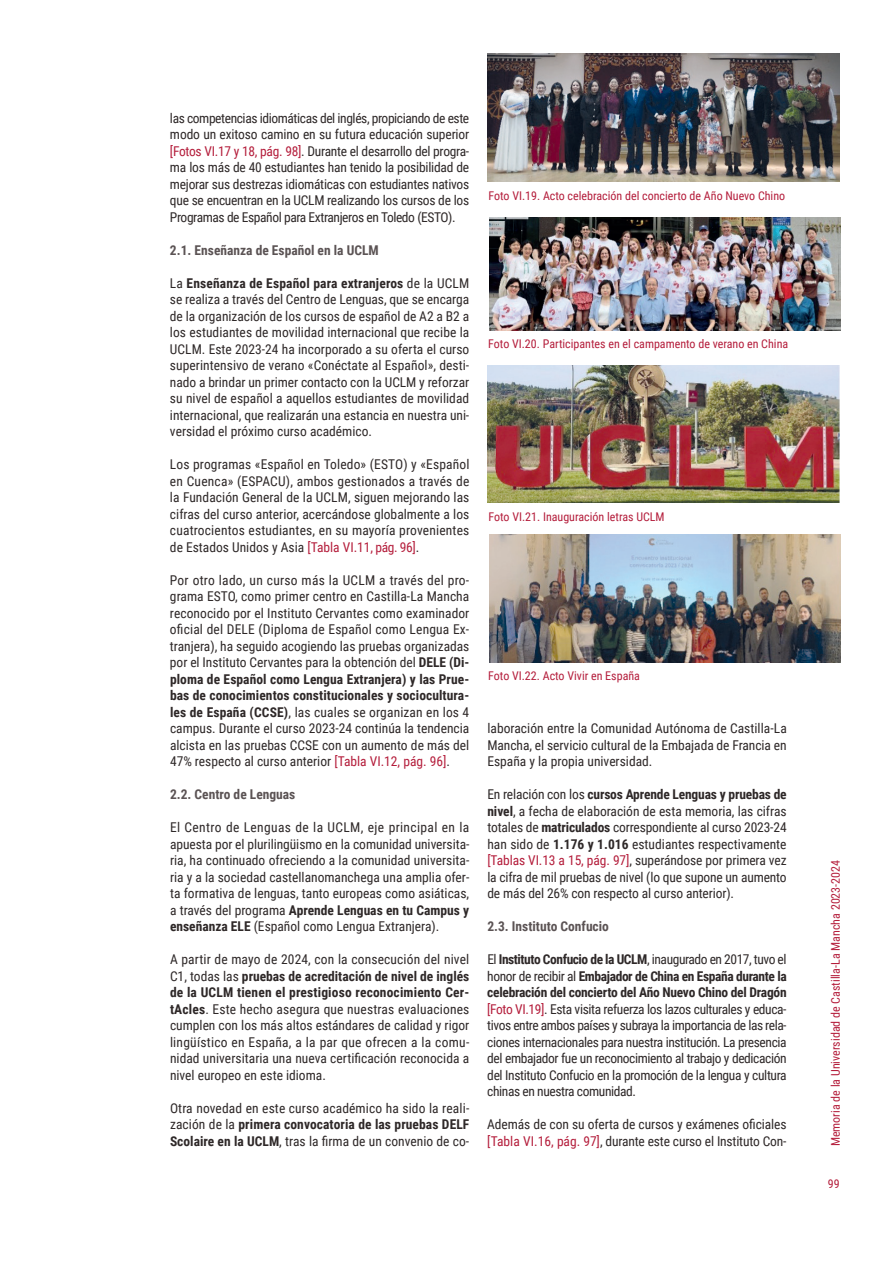
<style>
.page{position:relative;width:893px;height:1263px;background:#fff}
.page>*{position:absolute;margin:0;border:0;box-sizing:border-box;transform-origin:0 0}
.txt_corrido{font:13.5px/16.5px "Roboto Condensed";color:#2e2828;text-align:justify}
.txt_corrido-2{font:700 13.5px "Roboto Condensed";color:#5b5354}
.txt_corrido-3{font:12px "Roboto Condensed";color:#b41d3b}
.s1{color:#b41d3b}
.s2{font-weight:700}
</style>
<div class="page">
<img style="left:488px;top:54px;width:352px;height:128px">
<img style="left:489px;top:217px;width:351px;height:113px">
<img style="left:488px;top:365px;width:351px;height:138px">
<img style="left:489px;top:534px;width:351px;height:128px">
<p class="txt_corrido" style="left:170px;top:109px;width:301px">las competencias idiomáticas del inglés, propiciando de este modo un exitoso camino en su futura educación superior <span class="s1">[Fotos VI.17 y 18, pág. 98]</span>. Durante el desarrollo del progra&shy;ma los más de 40 estudiantes han tenido la posibilidad de mejorar sus destrezas idiomáticas con estudiantes nativos que se encuentran en la UCLM realizando los cursos de los Programas de Español para Extranjeros en Toledo (ESTO).</p>
<p class="txt_corrido-2" style="left:170px;top:241px;width:210px">2.1. Enseñanza de Español en la UCLM</p>
<p class="txt_corrido" style="left:170px;top:274px;width:301px">La <span class="s2">Enseñanza de Español para extranjeros</span> de la UCLM se realiza a través del Centro de Lenguas, que se encarga de la organización de los cursos de español de A2 a B2 a los estudiantes de movilidad internacional que recibe la UCLM. Este 2023-24 ha incorporado a su oferta el curso superintensivo de verano «Conéctate al Español», desti&shy;nado a brindar un primer contacto con la UCLM y reforzar su nivel de español a aquellos estudiantes de movilidad internacional, que realizarán una estancia en nuestra uni&shy;versidad el próximo curso académico.</p>
<p class="txt_corrido" style="left:170px;top:456px;width:301px">Los programas «Español en Toledo» (ESTO) y «Español en Cuenca» (ESPACU), ambos gestionados a través de la Fundación General de la UCLM, siguen mejorando las cifras del curso anterior, acercándose globalmente a los cuatrocientos estudiantes, en su mayoría provenientes de Estados Unidos y Asia <span class="s1">[Tabla VI.11, pág. 96]</span>.</p>
<p class="txt_corrido" style="left:170px;top:571px;width:301px">Por otro lado, un curso más la UCLM a través del pro&shy;grama ESTO, como primer centro en Castilla-La Mancha reconocido por el Instituto Cervantes como examinador oficial del DELE (Diploma de Español como Lengua Ex&shy;tranjera), ha seguido acogiendo las pruebas organizadas por el Instituto Cervantes para la obtención del <span class="s2">DELE (Di&shy;ploma de Español como Lengua Extranjera) y las Prue&shy;bas de conocimientos constitucionales y sociocultura&shy;les de España (CCSE)</span>, las cuales se organizan en los 4 campus. Durante el curso 2023-24 continúa la tendencia alcista en las pruebas CCSE con un aumento de más del 47% respecto al curso anterior <span class="s1">[Tabla VI.12, pág. 96]</span>.</p>
<p class="txt_corrido-2" style="left:170px;top:785px;width:127px">2.2. Centro de Lenguas</p>
<p class="txt_corrido" style="left:170px;top:819px;width:301px">El Centro de Lenguas de la UCLM, eje principal en la apuesta por el plurilingüismo en la comunidad universita&shy;ria, ha continuado ofreciendo a la comunidad universita&shy;ria y a la sociedad castellanomanchega una amplia ofer&shy;ta formativa de lenguas, tanto europeas como asiáticas, a través del programa <span class="s2">Aprende Lenguas en tu Campus y enseñanza ELE</span> (Español como Lengua Extranjera).</p>
<p class="txt_corrido" style="left:170px;top:951px;width:301px">A partir de mayo de 2024, con la consecución del nivel C1, todas las <span class="s2">pruebas de acreditación de nivel de inglés de la UCLM tienen el prestigioso reconocimiento Cer&shy;tAcles</span>. Este hecho asegura que nuestras evaluaciones cumplen con los más altos estándares de calidad y rigor lingüístico en España, a la par que ofrecen a la comu&shy;nidad universitaria una nueva certificación reconocida a nivel europeo en este idioma.</p>
<p class="txt_corrido" style="left:170px;top:1099px;width:301px">Otra novedad en este curso académico ha sido la reali&shy;zación de la <span class="s2">primera convocatoria de las pruebas DELF Scolaire en la UCLM</span>, tras la firma de un convenio de co-</p>
<p class="txt_corrido-3" style="left:488px;top:187px;width:298px">Foto VI.19. Acto celebración del concierto de Año Nuevo Chino</p>
<p class="txt_corrido-3" style="left:488px;top:335px;width:301px">Foto VI.20. Participantes en el campamento de verano en China</p>
<p class="txt_corrido-3" style="left:488px;top:508px;width:178px">Foto VI.21. Inauguración letras UCLM</p>
<p class="txt_corrido-3" style="left:488px;top:667px;width:153px">Foto VI.22. Acto Vivir en España</p>
<p class="txt_corrido" style="left:487px;top:720px;width:301px">laboración entre la Comunidad Autónoma de Castilla-La Mancha, el servicio cultural de la Embajada de Francia en España y la propia universidad.</p>
<p class="txt_corrido" style="left:487px;top:786px;width:301px">En relación con los <span class="s2">cursos Aprende Lenguas y pruebas de nivel</span>, a fecha de elaboración de esta memoria, las cifras totales de <span class="s2">matriculados</span> correspondiente al curso 2023-24 han sido de <span class="s2">1.176 y 1.016</span> estudiantes respectivamente <span class="s1">[Tablas VI.13 a 15, pág. 97]</span>, superándose por primera vez la cifra de mil pruebas de nivel (lo que supone un aumento de más del 26% con respecto al curso anterior).</p>
<p class="txt_corrido-2" style="left:487px;top:917px;width:123px">2.3. Instituto Confucio</p>
<p class="txt_corrido" style="left:487px;top:951px;width:301px">El <span class="s2">Instituto Confucio de la UCLM</span>, inaugurado en 2017, tuvo el honor de recibir al <span class="s2">Embajador de China en España durante la celebración del concierto del Año Nuevo Chino del Dragón </span><span class="s1">[Foto VI.19]</span>. Esta visita refuerza los lazos culturales y educa&shy;tivos entre ambos países y subraya la importancia de las rela&shy;ciones internacionales para nuestra institución. La presencia del embajador fue un reconocimiento al trabajo y dedicación del Instituto Confucio en la promoción de la lengua y cultura chinas en nuestra comunidad.</p>
<p class="txt_corrido" style="left:487px;top:1115px;width:301px">Además de con su oferta de cursos y exámenes oficiales <span class="s1">[Tabla VI.16, pág. 97]</span>, durante este curso el Instituto Con-</p>
<p class="txt_corrido-3" style="left:827px;top:1146px;width:288px;rotate:-90deg">Memoria de la Universidad de Castilla-La Mancha 2023-2024</p>
<p class="txt_corrido-3" style="left:828px;top:1175px;width:13px">99</p>
</div>
